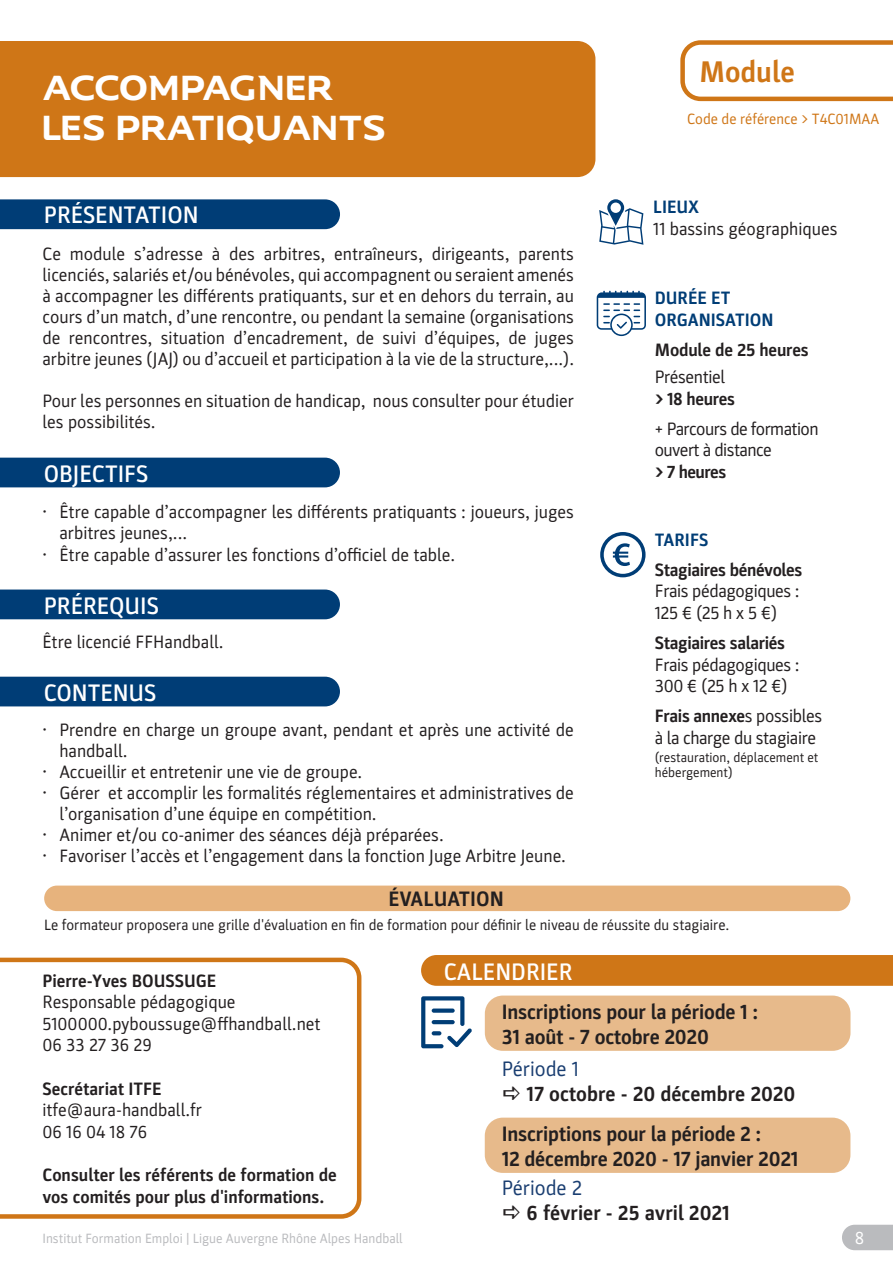
<style>
.page{position:relative;width:893px;height:1263px;background:#fff}
.page>*{position:absolute;margin:0;border:0;box-sizing:border-box;transform-origin:0 0}
.t1{font:33px "FF Hand";letter-spacing:-.01em;color:#fff}
.t2{font:33px "FF Hand";letter-spacing:-.03em;color:#fff}
.t3{font:700 30px "Parka";color:#cf7617}
.t4{font:500 24px "Parka";color:#fff}
.t5{font:700 21px "Parka";letter-spacing:-.01em;color:#231f20}
.t6{font:21px "Parka";color:#1a3e71}
.t7{font:18px/21px "Parka";color:#231f20}
.t8{font:700 18px/21.6px "Parka";letter-spacing:-.01em;color:#231f20}
.t9{font:18px "Parka";letter-spacing:-.02em;color:#231f20}
.t10{font:18px/21.6px "Parka";letter-spacing:-.03em;color:#231f20}
.t11{font:700 18px/21.6px "Parka";color:#003d76}
.t12{font:18px "Parka";color:#fff}
.t13{font:15px "Parka";color:#231f20}
.t14{font:15px "Parka";color:#cf7617}
.t15{font:13.5px "Parka";color:#babbbe}
.t16{font:13.5px/15px "Parka";color:#231f20}
.s1{font-weight:400}
</style>
<div class="page">
<div style="left:0;top:589px;width:340px;height:30px;background:#003d76"></div>
<div style="left:0;top:199px;width:340px;height:30px;background:#003d76"></div>
<div style="left:0;top:458px;width:340px;height:29px;background:#003d76"></div>
<div style="left:0;top:677px;width:340px;height:29px;background:#003d76"></div>
<svg style="left:0;top:958px;width:361px;height:261px"></svg>
<div style="left:0;top:41px;width:595px;height:136px;background:#cf7617"></div>
<div style="left:421px;top:955px;width:472px;height:31px;background:#cf7617"></div>
<svg style="left:421px;top:996px;width:51px;height:52px"></svg>
<div style="left:485px;top:995px;width:365px;height:56px;background:#e7ba8b;border-radius:18px"></div>
<div style="left:485px;top:1117px;width:365px;height:56px;background:#e7ba8b;border-radius:18px"></div>
<svg style="left:600px;top:532px;width:46px;height:45px"></svg>
<svg style="left:599px;top:199px;width:44px;height:46px"></svg>
<svg style="left:597px;top:291px;width:49px;height:45px"></svg>
<svg style="left:842px;top:1225px;width:51px;height:25px"></svg>
<svg style="left:680px;top:40px;width:213px;height:61px"></svg>
<div style="left:44px;top:885px;width:806px;height:26px;background:#e7b37d;border-radius:13px"></div>
<p class="t2" style="left:43px;top:67px;width:293px">ACCOMPAGNER</p>
<p class="t1" style="left:43px;top:107px;width:345px">LES PRATIQUANTS</p>
<p class="t4" style="left:44px;top:202px;width:156px">PRÉSENTATION</p>
<p class="t7" style="left:43px;top:243px;width:533px;text-align:justify">Ce module s’adresse à des arbitres, entraîneurs, dirigeants, parents licenciés, salariés et/ou bénévoles, qui accompagnent ou seraient amenés à accompagner les différents pratiquants, sur et en dehors du terrain, au cours d’un match, d’une rencontre, ou pendant la semaine (organisations de rencontres, situation d’encadrement, de suivi d’équipes, de juges arbitre jeunes (JAJ) ou d’accueil et participation à la vie de la structure,...).</p>
<p class="t7" style="left:43px;top:390px;width:533px">Pour les personnes en situation de handicap, nous consulter pour étudier les possibilités.</p>
<p class="t4" style="left:44px;top:460px;width:106px">OBJECTIFS</p>
<p class="t7" style="left:59px;top:501px;width:516px;text-indent:-17px">• Être capable d’accompagner les différents pratiquants : joueurs, juges arbitres jeunes,...</p>
<p class="t7" style="left:42px;top:544px;width:414px">• Être capable d’assurer les fonctions d’officiel de table.</p>
<p class="t4" style="left:44px;top:592px;width:117px">PRÉREQUIS</p>
<p class="t7" style="left:42px;top:631px;width:183px">Être licencié FFHandball.</p>
<p class="t4" style="left:44px;top:679px;width:114px">CONTENUS</p>
<p class="t7" style="left:59px;top:719px;width:516px;text-indent:-17px">• Prendre en charge un groupe avant, pendant et après une activité de handball.</p>
<p class="t7" style="left:42px;top:761px;width:321px">• Accueillir et entretenir une vie de groupe.</p>
<p class="t7" style="left:59px;top:782px;width:516px;text-indent:-17px">• Gérer et accomplir les formalités réglementaires et administratives de l’organisation d’une équipe en compétition.</p>
<p class="t7" style="left:42px;top:824px;width:403px">• Animer et/ou co-animer des séances déjà préparées.</p>
<p class="t7" style="left:42px;top:845px;width:525px">• Favoriser l’accès et l’engagement dans la fonction Juge Arbitre Jeune.</p>
<p class="t5" style="left:388px;top:887px;width:117px">ÉVALUATION</p>
<p class="t3" style="left:699px;top:55px;width:97px">Module</p>
<p class="t14" style="left:687px;top:110px;width:194px">Code de référence &gt; T4C01MAA</p>
<p class="t11" style="left:653px;top:196px;width:47px">LIEUX</p>
<p class="t7" style="left:653px;top:218px;width:186px">11 bassins géographiques</p>
<p class="t11" style="left:655px;top:287px;width:120px">DURÉE ET<br>ORGANISATION</p>
<p class="t8" style="left:655px;top:339px;width:156px">Module de 25 heures</p>
<p class="t9" style="left:655px;top:367px;width:72px">Présentiel</p>
<p class="t8" style="left:655px;top:388px;width:82px">&gt; 18 heures</p>
<p class="t10" style="left:655px;top:418px;width:165px">+ Parcours de formation ouvert à distance</p>
<p class="t8" style="left:655px;top:461px;width:73px">&gt; 7 heures</p>
<p class="t11" style="left:655px;top:529px;width:55px">TARIFS</p>
<p class="t8" style="left:655px;top:559px;width:149px">Stagiaires bénévoles</p>
<p class="t9" style="left:655px;top:581px;width:146px">Frais pédagogiques :</p>
<p class="t7" style="left:655px;top:602px;width:124px">125 € (25 h x 5 €)</p>
<p class="t8" style="left:655px;top:632px;width:132px">Stagiaires salariés</p>
<p class="t9" style="left:655px;top:654px;width:146px">Frais pédagogiques :</p>
<p class="t7" style="left:655px;top:675px;width:135px">300 € (25 h x 12 €)</p>
<p class="t8" style="left:655px;top:705px;width:169px">Frais annexe<span class="s1">s possibles</span></p>
<p class="t9" style="left:655px;top:728px;width:163px">à la charge du stagiaire</p>
<p class="t16" style="left:655px;top:750px;width:165px">(restauration, déplacement et hébergement)</p>
<p class="t13" style="left:44px;top:916px;width:687px">Le formateur proposera une grille d'évaluation en fin de formation pour définir le niveau de réussite du stagiaire.</p>
<p class="t8" style="left:43px;top:970px;width:175px">Pierre-Yves BOUSSUGE</p>
<p class="t7" style="left:43px;top:992px;width:195px">Responsable pédagogique</p>
<p class="t7" style="left:43px;top:1013px;width:280px">5100000.pyboussuge@ffhandball.net</p>
<p class="t7" style="left:43px;top:1035px;width:111px">06 33 27 36 29</p>
<p class="t8" style="left:43px;top:1078px;width:121px">Secrétariat ITFE</p>
<p class="t7" style="left:43px;top:1100px;width:161px">itfe@aura-handball.fr</p>
<p class="t7" style="left:43px;top:1121px;width:106px">06 16 04 18 76</p>
<p class="t8" style="left:43px;top:1164px;width:296px">Consulter les référents de formation de vos comités pour plus d'informations.</p>
<p class="t15" style="left:43px;top:1231px;width:362px">Institut Formation Emploi | Ligue Auvergne Rhône Alpes Handball</p>
<p class="t4" style="left:444px;top:958px;width:130px">CALENDRIER</p>
<p class="t5" style="left:502px;top:1000px;width:258px">Inscriptions pour la période 1 :</p>
<p class="t5" style="left:502px;top:1025px;width:209px">31 août - 7 octobre 2020</p>
<p class="t6" style="left:502px;top:1057px;width:78px">Période 1</p>
<p class="t5" style="left:527px;top:1082px;width:270px">17 octobre - 20 décembre 2020</p>
<p class="t5" style="left:502px;top:1122px;width:261px">Inscriptions pour la période 2 :</p>
<p class="t5" style="left:502px;top:1147px;width:298px">12 décembre 2020 - 17 janvier 2021</p>
<p class="t6" style="left:502px;top:1176px;width:82px">Période 2</p>
<p class="t5" style="left:527px;top:1201px;width:205px">6 février - 25 avril 2021</p>
<p class="t12" style="left:855px;top:1228px;width:11px">8</p>
</div>
